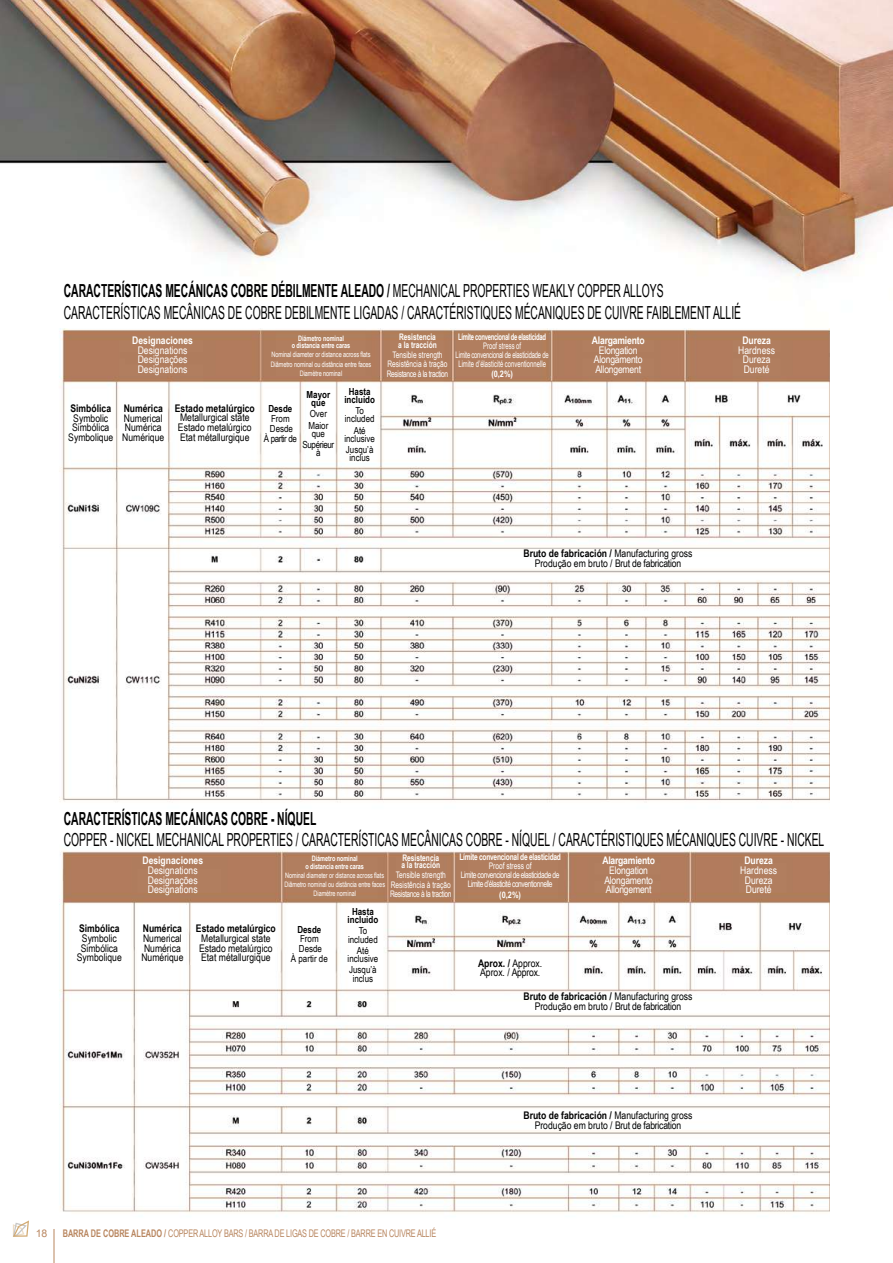
<style>
.page{position:relative;width:893px;height:1263px;background:#fff}
.page>*{position:absolute;margin:0;border:0;box-sizing:border-box;transform-origin:0 0}
.t1{font:18px/21.6px "Arial Narrow";color:#000;scale:.7 1}
.t2{font:700 18px "Arial Narrow";color:#000;scale:.7 1}
.t3{font:10.5px/9.8px "Arial Narrow";letter-spacing:-.02em;color:#000;text-align:center}
.t4{font:10.5px/9.8px "Arial Narrow";color:#000}
.t5{font:10.5px/9.8px "Arial Narrow";color:#fff;text-align:center}
.t6{font:10.5px "Arial Narrow";letter-spacing:-.02em;color:#b8855e;scale:.85 1}
.t7{font:700 10.5px "Arial Narrow";color:#000}
.t8{font:10.5px/9.8px "Arial Narrow";letter-spacing:-.02em;color:#fff;text-align:center}
.t9{font:700 10.5px "Arial Narrow";color:#fff}
.t10{font:700 10.5px "Arial Narrow";letter-spacing:-.02em;color:#fff}
.t11{font:10.5px "Arial";color:#b8855e}
.t12{font:9.75px/8.2px "Arial Narrow";color:#000;text-align:center}
.t13{font:700 9.75px/8.2px "Arial Narrow";color:#000;text-align:center}
.t14{font:9.75px/11.2px "Arial Narrow";letter-spacing:-.04em;color:#000;text-align:center}
.t15{font:9px/9.6px "Arial Narrow";color:#fff;text-align:center;scale:.9 1}
.t16{font:9px/9px "Arial Narrow";letter-spacing:-.05em;color:#fff;text-align:center;scale:.9 1}
.t17{font:9px/9px "Arial Narrow";color:#fff;text-align:center;scale:.8 1}
.t18{font:700 9px/7.5px "Arial Narrow";color:#fff;scale:.9 1}
.t19{font:700 9px "Arial Narrow";letter-spacing:-.03em;color:#fff;scale:.9 1}
.t20{font:700 9px "Arial Narrow";letter-spacing:-.03em;color:#fff;scale:.8 1}
.t21{font:700 9px "Arial Narrow";letter-spacing:-.03em;color:#fff}
.t22{font:7.5px/9.1px "Arial Narrow";letter-spacing:-.01em;color:#fff;text-align:center;scale:.9 1}
.t23{font:700 7.5px/7.5px "Arial Narrow";letter-spacing:-.01em;color:#fff;text-align:center;scale:.9 1}
.s1{font-weight:700}
</style>
<div class="page">
<img style="left:53px;top:328px;width:777px;height:935px">
<svg style="left:13px;top:1220px;width:16px;height:17px"></svg>
<hr style="left:54px;top:1229px;width:1px;height:34px;background:#b8855e">
<img style="left:0;top:0;width:893px;height:277px">
<p class="t1" style="left:64px;top:279px;width:969px"><span class="s1">CARACTERÍSTICAS MECÁNICAS COBRE DÉBILMENTE ALEADO /</span> MECHANICAL PROPERTIES WEAKLY COPPER ALLOYS<br>CARACTERÍSTICAS MECÂNICAS DE COBRE DEBILMENTE LIGADAS / CARACTÉRISTIQUES MÉCANIQUES DE CUIVRE FAIBLEMENT ALLIÉ</p>
<p class="t10" style="left:592px;top:332px;width:54px">Alargamiento</p>
<p class="t8" style="left:594px;top:345px;width:50px">Elongation<br>Alongamento<br>Allongement</p>
<p class="t20" style="left:458px;top:330px;width:111px">Límite convencional de elasticidad</p>
<p class="t17" style="left:456px;top:340px;width:118px">Proof stress of<br>Limite convencional de elasticidade de<br>Limite d’élasticité conventionnelle</p>
<p class="t21" style="left:491px;top:367px;width:23px">(0,2%)</p>
<p class="t18" style="left:398px;top:333px;width:45px">Resistencia a la tracción</p>
<p class="t15" style="left:387px;top:349px;width:70px">Tensible strength<br>Resistência à tração<br>Resistance à la traction</p>
<p class="t23" style="left:292px;top:334px;width:67px">Diámetro nominal<br>o distancia entre caras</p>
<p class="t22" style="left:271px;top:350px;width:113px">Nominal diameter or distance across flats<br>Diâmetro nominal ou distância entre faces<br>Diamètre nominal</p>
<p class="t9" style="left:742px;top:332px;width:30px">Dureza</p>
<p class="t5" style="left:738px;top:345px;width:38px">Hardness<br>Dureza<br>Dureté</p>
<p class="t9" style="left:132px;top:332px;width:62px">Designaciones</p>
<p class="t5" style="left:138px;top:345px;width:51px;text-align:justify">Designations Designações Designations</p>
<p class="t7" style="left:70px;top:400px;width:42px">Simbólica</p>
<p class="t4" style="left:68px;top:412px;width:46px;text-align:center">Symbolic<br>Simbólica<br>Symbolique</p>
<p class="t7" style="left:124px;top:400px;width:41px">Numérica</p>
<p class="t4" style="left:122px;top:413px;width:44px">Numerical<br>Numérica<br>Numérique</p>
<p class="t7" style="left:175px;top:400px;width:81px">Estado metalúrgico</p>
<p class="t4" style="left:178px;top:412px;width:75px">Metallurgical state<br>Estado metalúrgico<br>Etat métallurgique</p>
<p class="t13" style="left:307px;top:390px;width:25px">Mayor que</p>
<p class="t12" style="left:308px;top:408px;width:21px;line-height:11.2px;text-align:left">Over<br>Maior</p>
<p class="t14" style="left:303px;top:427px;width:33px">que<br>Supérieur</p>
<p class="t12" style="left:316px;top:448px;width:6px">à</p>
<p class="t13" style="left:268px;top:404px;width:25px">Desde</p>
<p class="t12" style="left:264px;top:413px;width:34px;line-height:9.9px">From<br>Desde<br>À partir de</p>
<p class="t13" style="left:344px;top:387px;width:32px">Hasta incluido</p>
<p class="t12" style="left:345px;top:406px;width:31px">To included</p>
<p class="t12" style="left:344px;top:426px;width:32px">Até inclusive</p>
<p class="t12" style="left:346px;top:445px;width:29px">Jusqu’à inclus</p>
<p class="t3" style="left:523px;top:548px;width:170px"><span class="s1">Bruto de fabricación /</span> Manufacturing gross<br>Produção em bruto / Brut de fabrication</p>
<p class="t2" style="left:64px;top:805px;width:362px">CARACTERÍSTICAS MECÁNICAS COBRE - NÍQUEL</p>
<p class="t1" style="left:64px;top:828px;width:1088px">COPPER - NICKEL MECHANICAL PROPERTIES / CARACTERÍSTICAS MECÂNICAS COBRE - NÍQUEL / CARACTÉRISTIQUES MÉCANIQUES CUIVRE - NICKEL</p>
<p class="t10" style="left:602px;top:852px;width:54px">Alargamiento</p>
<p class="t8" style="left:604px;top:865px;width:50px">Elongation<br>Alongamento<br>Allongement</p>
<p class="t19" style="left:459px;top:850px;width:114px">Límite convencional de elasticidad</p>
<p class="t16" style="left:461px;top:861px;width:111px">Proof stress of<br>Limite convencional de elasticidade de<br>Limite d’élasticité conventionnelle</p>
<p class="t21" style="left:499px;top:887px;width:23px">(0,2%)</p>
<p class="t18" style="left:401px;top:853px;width:45px">Resistencia a la tracción</p>
<p class="t15" style="left:390px;top:869px;width:70px">Tensible strength<br>Resistência à tração<br>Resistance à la traction</p>
<p class="t23" style="left:305px;top:854px;width:67px">Diámetro nominal<br>o distancia entre caras</p>
<p class="t22" style="left:284px;top:870px;width:113px">Nominal diameter or distance across flats<br>Diâmetro nominal ou distância entre faces<br>Diamètre nominal</p>
<p class="t9" style="left:744px;top:852px;width:30px">Dureza</p>
<p class="t5" style="left:740px;top:865px;width:38px">Hardness<br>Dureza<br>Dureté</p>
<p class="t9" style="left:142px;top:852px;width:62px">Designaciones</p>
<p class="t5" style="left:148px;top:865px;width:51px;text-align:justify">Designations Designações Designations</p>
<p class="t7" style="left:79px;top:920px;width:42px">Simbólica</p>
<p class="t4" style="left:77px;top:933px;width:46px;text-align:center">Symbolic<br>Simbólica<br>Symbolique</p>
<p class="t7" style="left:143px;top:920px;width:41px">Numérica</p>
<p class="t4" style="left:141px;top:933px;width:44px">Numerical<br>Numérica<br>Numérique</p>
<p class="t7" style="left:196px;top:920px;width:81px">Estado metalúrgico</p>
<p class="t4" style="left:199px;top:933px;width:75px">Metallurgical state<br>Estado metalúrgico<br>Etat métallurgique</p>
<p class="t13" style="left:297px;top:924px;width:25px">Desde</p>
<p class="t12" style="left:291px;top:934px;width:38px;line-height:9.9px">From<br>Desde<br>À partir de</p>
<p class="t13" style="left:348px;top:907px;width:32px">Hasta incluido</p>
<p class="t12" style="left:348px;top:926px;width:31px">To included</p>
<p class="t12" style="left:348px;top:946px;width:32px">Até inclusive</p>
<p class="t12" style="left:349px;top:965px;width:29px">Jusqu’à inclus</p>
<p class="t11" style="left:36px;top:1226px;width:13px">18</p>
<p class="t6" style="left:63px;top:1225px;width:441px"><span class="s1">BARRA DE COBRE ALEADO /</span> COPPER ALLOY BARS / BARRA DE LIGAS DE COBRE / BARRE EN CUIVRE ALLIÉ</p>
<p class="t3" style="left:478px;top:958px;width:66px;text-align:left"><span class="s1">Aprox. /</span> Approx.<br>Aprox. / Approx.</p>
<p class="t3" style="left:523px;top:991px;width:170px"><span class="s1">Bruto de fabricación /</span> Manufacturing gross<br>Produção em bruto / Brut de fabrication</p>
<p class="t3" style="left:523px;top:1110px;width:170px"><span class="s1">Bruto de fabricación /</span> Manufacturing gross<br>Produção em bruto / Brut de fabrication</p>
</div>
